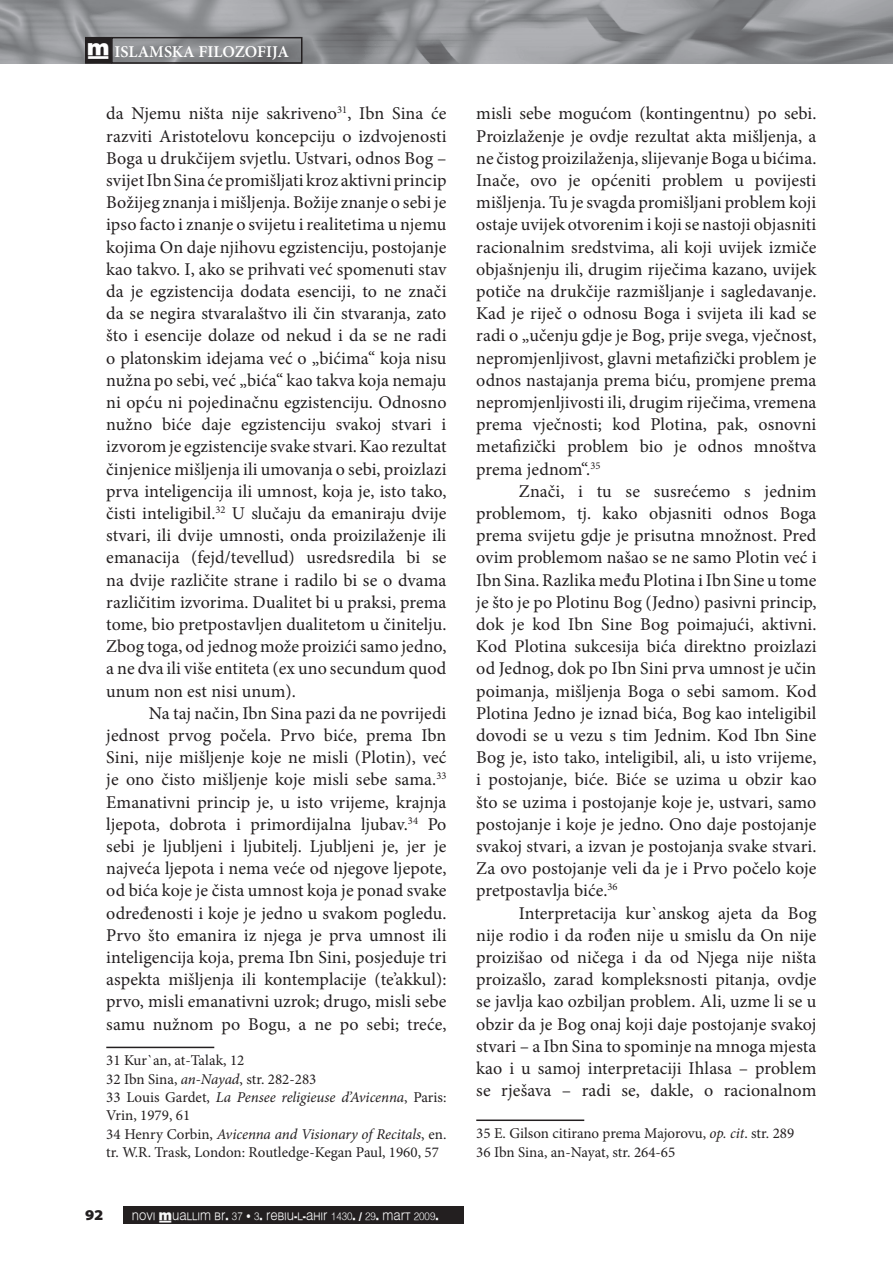
<style>
.page{position:relative;width:893px;height:1263px;background:#fff}
.page>*{position:absolute;margin:0;border:0;box-sizing:border-box;transform-origin:0 0}
.t1{font:18px/22.2px "Minion Pro";letter-spacing:.005em;color:#231f20;text-align:justify}
.t2{font:600 16.5px "Minion Pro";color:#fff}
.t3{font:15px/18.3px "Minion Pro";color:#231f20}
.t4{font:900 semi-expanded 15px "Myriad Pro";color:#231f20}
.t5{font:10.8px "Muallim";color:#f9f9f9;scale:.91 1}
.s1{font-family:"Muallim";font-weight:400}
.s2{font-style:italic}
</style>
<div class="page">
<img style="left:0;top:0;width:893px;height:64px">
<div style="left:86px;top:38px;width:25px;height:25px;background:#231f20"></div>
<div style="left:85px;top:37px;width:27px;height:27px;border:2px solid #231f20"></div>
<div style="left:111px;top:37px;width:191px;height:27px;border:2px solid #231f20"></div>
<div style="left:123px;top:1206px;width:340px;height:18px;background:#231f20"></div>
<hr style="left:106px;top:1047px;width:108px;height:1px;background:#231f20">
<hr style="left:476px;top:1119px;width:108px;height:2px;background:#231f20">
<p class="t2" style="left:87px;top:40px;width:203px"><span class="s1">†</span> ISLAMSKA FILOZOFIJA</p>
<p class="t1" style="left:106px;top:103px;width:342px">da Njemu ništa nije sakriveno<sup>31</sup>, Ibn Sina će razviti Aristotelovu koncepciju o izdvojenosti Boga u drukčijem svjetlu. Ustvari, odnos Bog – svijet Ibn Sina će promišljati kroz aktivni princip Božijeg znanja i mišljenja. Božije znanje o sebi je ipso facto i znanje o svijetu i realitetima u njemu kojima On daje njihovu egzistenciju, postojanje kao takvo. I, ako se prihvati već spomenuti stav da je egzistencija dodata esenciji, to ne znači da se negira stvaralaštvo ili čin stvaranja, zato što i esencije dolaze od nekud i da se ne radi o platonskim idejama već o „bićima“ koja nisu nužna po sebi, već „bića“ kao takva koja nemaju ni opću ni pojedinačnu egzistenciju. Odnosno nužno biće daje egzistenciju svakoj stvari i izvorom je egzistencije svake stvari. Kao rezultat činjenice mišljenja ili umovanja o sebi, proizlazi prva inteligencija ili umnost, koja je, isto tako, čisti inteligibil.<sup>32</sup> U slučaju da emaniraju dvije stvari, ili dvije umnosti, onda proizilaženje ili emanacija (fejd/tevellud) usredsredila bi se na dvije različite strane i radilo bi se o dvama različitim izvorima. Dualitet bi u praksi, prema tome, bio pretpostavljen dualitetom u činitelju.<br>Zbog toga, od jednog može proizići samo jedno, a ne dva ili više entiteta (ex uno secundum quod unum non est nisi unum).</p>
<p class="t1" style="left:106px;top:702px;width:342px;text-indent:43px">Na taj način, Ibn Sina pazi da ne povrijedi jednost prvog počela. Prvo biće, prema Ibn Sini, nije mišljenje koje ne misli (Plotin), već je ono čisto mišljenje koje misli sebe sama.<sup>33<br></sup>Emanativni princip je, u isto vrijeme, krajnja ljepota, dobrota i primordijalna ljubav.<sup>34</sup> Po sebi je ljubljeni i ljubitelj. Ljubljeni je, jer je najveća ljepota i nema veće od njegove ljepote, od bića koje je čista umnost koja je ponad svake određenosti i koje je jedno u svakom pogledu.<br>Prvo što emanira iz njega je prva umnost ili inteligencija koja, prema Ibn Sini, posjeduje tri aspekta mišljenja ili kontemplacije (te’akkul): prvo, misli emanativni uzrok; drugo, misli sebe samu nužnom po Bogu, a ne po sebi; treće,</p>
<p class="t3" style="left:106px;top:1051px;width:342px">31 Kur`an, at-Talak, 12<br>32 Ibn Sina, <span class="s2">an-Nayad</span>, str. 282-283<br>33 Louis Gardet, <span class="s2">La Pensee religieuse d’Avicenna</span>, Paris:<br>Vrin, 1979, 61<br>34 Henry Corbin, <span class="s2">Avicenna and Visionary of Recitals</span>, en. tr. W.R. Trask, London: Routledge-Kegan Paul, 1960, 57</p>
<p class="t4" style="left:85px;top:1206px;width:20px">92</p>
<p class="t5" style="left:132px;top:1209px;width:339px">NOVI †UALLIM BR. 37 • 3. REBIU-L-AHIR 1430. / 29. MART 2009.</p>
<p class="t1" style="left:476px;top:103px;width:342px">misli sebe mogućom (kontingentnu) po sebi.<br>Proizlaženje je ovdje rezultat akta mišljenja, a ne čistog proizilaženja, slijevanje Boga u bićima.<br>Inače, ovo je općeniti problem u povijesti mišljenja. Tu je svagda promišljani problem koji ostaje uvijek otvorenim i koji se nastoji objasniti racionalnim sredstvima, ali koji uvijek izmiče objašnjenju ili, drugim riječima kazano, uvijek potiče na drukčije razmišljanje i sagledavanje.<br>Kad je riječ o odnosu Boga i svijeta ili kad se radi o „učenju gdje je Bog, prije svega, vječnost, nepromjenljivost, glavni metafizički problem je odnos nastajanja prema biću, promjene prema nepromjenljivosti ili, drugim riječima, vremena prema vječnosti; kod Plotina, pak, osnovni metafizički problem bio je odnos mnoštva prema jednom“.<sup>35</sup></p>
<p class="t1" style="left:476px;top:480px;width:342px;text-indent:43px">Znači, i tu se susrećemo s jednim problemom, tj. kako objasniti odnos Boga prema svijetu gdje je prisutna množnost. Pred ovim problemom našao se ne samo Plotin već i Ibn Sina. Razlika među Plotina i Ibn Sine u tome je što je po Plotinu Bog (Jedno) pasivni princip, dok je kod Ibn Sine Bog poimajući, aktivni.<br>Kod Plotina sukcesija bića direktno proizlazi od Jednog, dok po Ibn Sini prva umnost je učin poimanja, mišljenja Boga o sebi samom. Kod Plotina Jedno je iznad bića, Bog kao inteligibil dovodi se u vezu s tim Jednim. Kod Ibn Sine Bog je, isto tako, inteligibil, ali, u isto vrijeme, i postojanje, biće. Biće se uzima u obzir kao što se uzima i postojanje koje je, ustvari, samo postojanje i koje je jedno. Ono daje postojanje svakoj stvari, a izvan je postojanja svake stvari.<br>Za ovo postojanje veli da je i Prvo počelo koje pretpostavlja biće.<sup>36</sup></p>
<p class="t1" style="left:476px;top:902px;width:342px;text-indent:43px">Interpretacija kur`anskog ajeta da Bog nije rodio i da rođen nije u smislu da On nije proizišao od ničega i da od Njega nije ništa proizašlo, zarad kompleksnosti pitanja, ovdje se javlja kao ozbiljan problem. Ali, uzme li se u obzir da je Bog onaj koji daje postojanje svakoj stvari – a Ibn Sina to spominje na mnoga mjesta kao i u samoj interpretaciji Ihlasa – problem se rješava – radi se, dakle, o racionalnom</p>
<p class="t3" style="left:476px;top:1124px;width:320px">35 E. Gilson citirano prema Majorovu, <span class="s2">op. cit</span>. str. 289<br>36 Ibn Sina, an-Nayat, str. 264-65</p>
</div>
